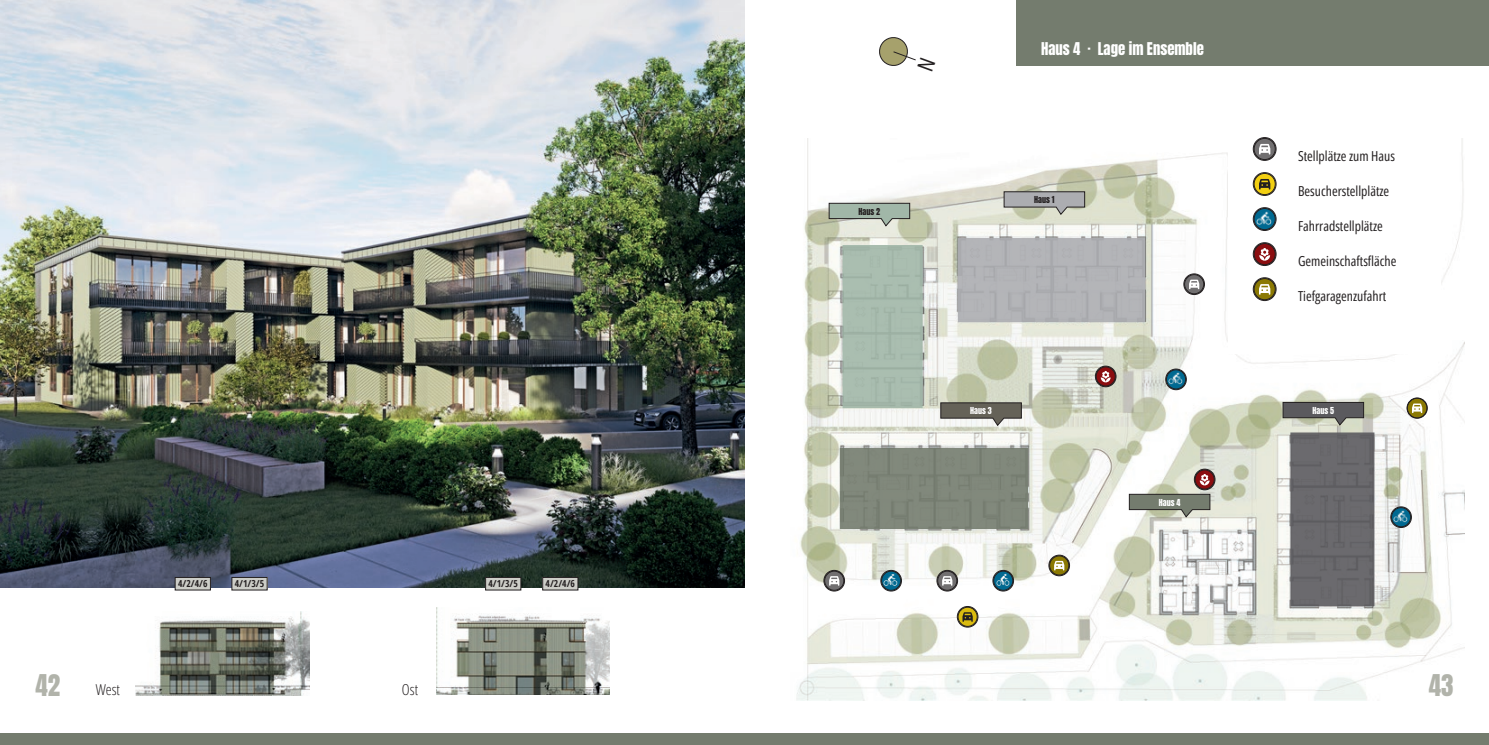
<style>
.page{position:relative;width:1489px;height:745px;background:#fff}
.page>*{position:absolute;margin:0;border:0;box-sizing:border-box;transform-origin:0 0}
.t1{font:25px "Anton";color:#b1b3aa}
.t2{font:300 15px "Open Sans Condensed";color:#231f20}
.t3{font:14.75px "Anton";color:#fff}
.t4{font:13.75px "Open Sans Condensed";color:#231f20}
.t5{font:700 condensed 9.62px "Open Sans";color:#231f20}
.t6{font:8px "Anton";color:#fff}
.t7{font:8px "Anton";color:#231f20}
</style>
<div class="page">
<img style="left:0;top:0;width:744px;height:586px">
<div style="left:0;top:733px;width:1488px;height:11px;background:#747c6e"></div>
<div style="left:232px;top:577px;width:35px;height:12px;background:#cccdc7"></div>
<div style="left:232px;top:577px;width:35px;height:12px;border:1px solid #231f20"></div>
<div style="left:485px;top:577px;width:36px;height:12px;background:#cccdc7"></div>
<div style="left:485px;top:577px;width:36px;height:12px;border:1px solid #231f20"></div>
<div style="left:175px;top:577px;width:35px;height:12px;background:#cccdc7"></div>
<div style="left:175px;top:577px;width:35px;height:12px;border:1px solid #231f20"></div>
<div style="left:542px;top:577px;width:36px;height:12px;background:#cccdc7"></div>
<div style="left:542px;top:577px;width:36px;height:12px;border:1px solid #231f20"></div>
<img style="left:437px;top:607px;width:172px;height:87px">
<img style="left:135px;top:611px;width:175px;height:84px">
<img style="left:796px;top:139px;width:667px;height:561px">
<svg style="left:1165px;top:369px;width:20px;height:20px"></svg>
<div style="left:1165px;top:368px;width:21px;height:21px;border:1px solid #231f20;border-radius:50%"></div>
<div style="left:1166px;top:369px;width:19px;height:20px;border:1px solid #231f20;border-radius:50%"></div>
<img style="left:1168px;top:371px;width:14px;height:13px">
<svg style="left:937px;top:570px;width:20px;height:20px"></svg>
<div style="left:936px;top:570px;width:21px;height:21px;border:1px solid #231f20;border-radius:50%"></div>
<div style="left:937px;top:570px;width:20px;height:20px;border:1px solid #231f20;border-radius:50%"></div>
<svg style="left:942px;top:575px;width:10px;height:10px"></svg>
<svg style="left:1184px;top:274px;width:19px;height:20px"></svg>
<div style="left:1183px;top:273px;width:21px;height:21px;border:1px solid #231f20;border-radius:50%"></div>
<div style="left:1184px;top:274px;width:19px;height:20px;border:1px solid #231f20;border-radius:50%"></div>
<svg style="left:1188px;top:279px;width:11px;height:10px"></svg>
<svg style="left:1049px;top:555px;width:20px;height:20px"></svg>
<div style="left:1048px;top:554px;width:21px;height:21px;border:1px solid #231f20;border-radius:50%"></div>
<div style="left:1049px;top:555px;width:19px;height:20px;border:1px solid #231f20;border-radius:50%"></div>
<svg style="left:1054px;top:560px;width:10px;height:10px"></svg>
<svg style="left:1406px;top:398px;width:20px;height:20px"></svg>
<div style="left:1406px;top:397px;width:21px;height:21px;border:1px solid #231f20;border-radius:50%"></div>
<div style="left:1407px;top:398px;width:19px;height:19px;border:1px solid #231f20;border-radius:50%"></div>
<svg style="left:1411px;top:403px;width:11px;height:10px"></svg>
<svg style="left:993px;top:570px;width:20px;height:20px"></svg>
<div style="left:992px;top:570px;width:21px;height:21px;border:1px solid #231f20;border-radius:50%"></div>
<div style="left:993px;top:570px;width:19px;height:20px;border:1px solid #231f20;border-radius:50%"></div>
<img style="left:996px;top:572px;width:13px;height:14px">
<svg style="left:957px;top:606px;width:20px;height:20px"></svg>
<div style="left:957px;top:606px;width:21px;height:21px;border:1px solid #231f20;border-radius:50%"></div>
<div style="left:957px;top:606px;width:20px;height:20px;border:1px solid #231f20;border-radius:50%"></div>
<svg style="left:962px;top:611px;width:10px;height:10px"></svg>
<svg style="left:881px;top:570px;width:20px;height:20px"></svg>
<div style="left:880px;top:570px;width:21px;height:21px;border:1px solid #231f20;border-radius:50%"></div>
<div style="left:881px;top:570px;width:19px;height:20px;border:1px solid #231f20;border-radius:50%"></div>
<img style="left:883px;top:572px;width:14px;height:14px">
<svg style="left:1390px;top:507px;width:20px;height:20px"></svg>
<div style="left:1390px;top:506px;width:21px;height:21px;border:1px solid #231f20;border-radius:50%"></div>
<div style="left:1391px;top:507px;width:19px;height:19px;border:1px solid #231f20;border-radius:50%"></div>
<img style="left:1393px;top:509px;width:14px;height:13px">
<svg style="left:824px;top:570px;width:20px;height:20px"></svg>
<div style="left:823px;top:570px;width:21px;height:21px;border:1px solid #231f20;border-radius:50%"></div>
<div style="left:824px;top:570px;width:20px;height:20px;border:1px solid #231f20;border-radius:50%"></div>
<svg style="left:829px;top:575px;width:10px;height:10px"></svg>
<svg style="left:1095px;top:366px;width:20px;height:20px"></svg>
<div style="left:1095px;top:366px;width:21px;height:21px;border:1px solid #231f20;border-radius:50%"></div>
<div style="left:1095px;top:366px;width:20px;height:20px;border:1px solid #231f20;border-radius:50%"></div>
<svg style="left:1100px;top:370px;width:10px;height:12px"></svg>
<svg style="left:1194px;top:469px;width:20px;height:20px"></svg>
<div style="left:1194px;top:468px;width:21px;height:21px;border:1px solid #231f20;border-radius:50%"></div>
<div style="left:1194px;top:469px;width:20px;height:20px;border:1px solid #231f20;border-radius:50%"></div>
<svg style="left:1199px;top:473px;width:10px;height:12px"></svg>
<div style="left:957px;top:238px;width:187px;height:84px;background:#b3b4b7"></div>
<svg style="left:839px;top:447px;width:189px;height:81px;background:#81887b"></svg>
<div style="left:842px;top:245px;width:80px;height:163px;background:#a9bdb0"></div>
<div style="left:1289px;top:432px;width:85px;height:173px;background:#6a6a6d"></div>
<div style="left:1228px;top:111px;width:212px;height:242px;background:#fff"></div>
<svg style="left:1253px;top:138px;width:22px;height:22px"></svg>
<div style="left:1252px;top:137px;width:24px;height:23px;border:1px solid #231f20;border-radius:50%"></div>
<div style="left:1253px;top:138px;width:22px;height:22px;border:1px solid #231f20;border-radius:50%"></div>
<svg style="left:1258px;top:144px;width:12px;height:10px"></svg>
<svg style="left:1253px;top:173px;width:22px;height:22px"></svg>
<div style="left:1252px;top:172px;width:24px;height:23px;border:1px solid #231f20;border-radius:50%"></div>
<div style="left:1253px;top:173px;width:22px;height:22px;border:1px solid #231f20;border-radius:50%"></div>
<svg style="left:1258px;top:179px;width:12px;height:10px"></svg>
<svg style="left:1253px;top:208px;width:22px;height:22px"></svg>
<div style="left:1252px;top:207px;width:24px;height:23px;border:1px solid #231f20;border-radius:50%"></div>
<div style="left:1253px;top:208px;width:22px;height:22px;border:1px solid #231f20;border-radius:50%"></div>
<img style="left:1256px;top:210px;width:15px;height:15px">
<svg style="left:1253px;top:243px;width:22px;height:22px"></svg>
<div style="left:1252px;top:242px;width:24px;height:23px;border:1px solid #231f20;border-radius:50%"></div>
<div style="left:1253px;top:243px;width:22px;height:22px;border:1px solid #231f20;border-radius:50%"></div>
<svg style="left:1259px;top:248px;width:10px;height:12px"></svg>
<svg style="left:1253px;top:278px;width:22px;height:22px"></svg>
<div style="left:1252px;top:277px;width:24px;height:23px;border:1px solid #231f20;border-radius:50%"></div>
<div style="left:1253px;top:278px;width:22px;height:22px;border:1px solid #231f20;border-radius:50%"></div>
<svg style="left:1258px;top:284px;width:12px;height:10px"></svg>
<div style="left:1016px;top:0;width:472px;height:66px;background:#747c6e"></div>
<svg style="left:1003px;top:191px;width:81px;height:24px;background:#aaaba7"></svg>
<svg style="left:828px;top:203px;width:82px;height:23px;background:#a4b2a5"></svg>
<svg style="left:940px;top:402px;width:81px;height:24px"></svg>
<svg style="left:1128px;top:493px;width:82px;height:24px;background:#8c9284"></svg>
<svg style="left:1282px;top:402px;width:81px;height:23px;background:#767673"></svg>
<svg style="left:879px;top:37px;width:37px;height:29px"></svg>
<p class="t5" style="left:178px;top:576px;width:31px">4/2/4/6</p>
<p class="t5" style="left:235px;top:576px;width:31px">4/1/3/5</p>
<p class="t5" style="left:488px;top:576px;width:31px">4/1/3/5</p>
<p class="t5" style="left:545px;top:576px;width:31px">4/2/4/6</p>
<p class="t7" style="left:858px;top:207px;width:23px">Haus 2</p>
<p class="t3" style="left:1041px;top:41px;width:164px">Haus 4 · Lage im Ensemble</p>
<p class="t7" style="left:1034px;top:196px;width:22px">Haus 1</p>
<p class="t6" style="left:970px;top:406px;width:23px">Haus 3</p>
<p class="t6" style="left:1158px;top:498px;width:23px">Haus 4</p>
<p class="t4" style="left:1297px;top:146px;width:98px">Stellplätze zum Haus</p>
<p class="t4" style="left:1297px;top:181px;width:93px">Besucherstellplätze</p>
<p class="t4" style="left:1297px;top:216px;width:86px">Fahrradstellplätze</p>
<p class="t4" style="left:1297px;top:251px;width:100px">Gemeinschaftsfläche</p>
<p class="t4" style="left:1297px;top:286px;width:90px">Tiefgaragenzufahrt</p>
<p class="t6" style="left:1312px;top:406px;width:23px">Haus 5</p>
<h1 class="t1" style="left:35px;top:671px;width:26px">42</h1>
<h1 class="t1" style="left:1428px;top:671px;width:26px">43</h1>
<p class="t2" style="left:96px;top:679px;width:26px">West</p>
<p class="t2" style="left:402px;top:679px;width:18px">Ost</p>
</div>
